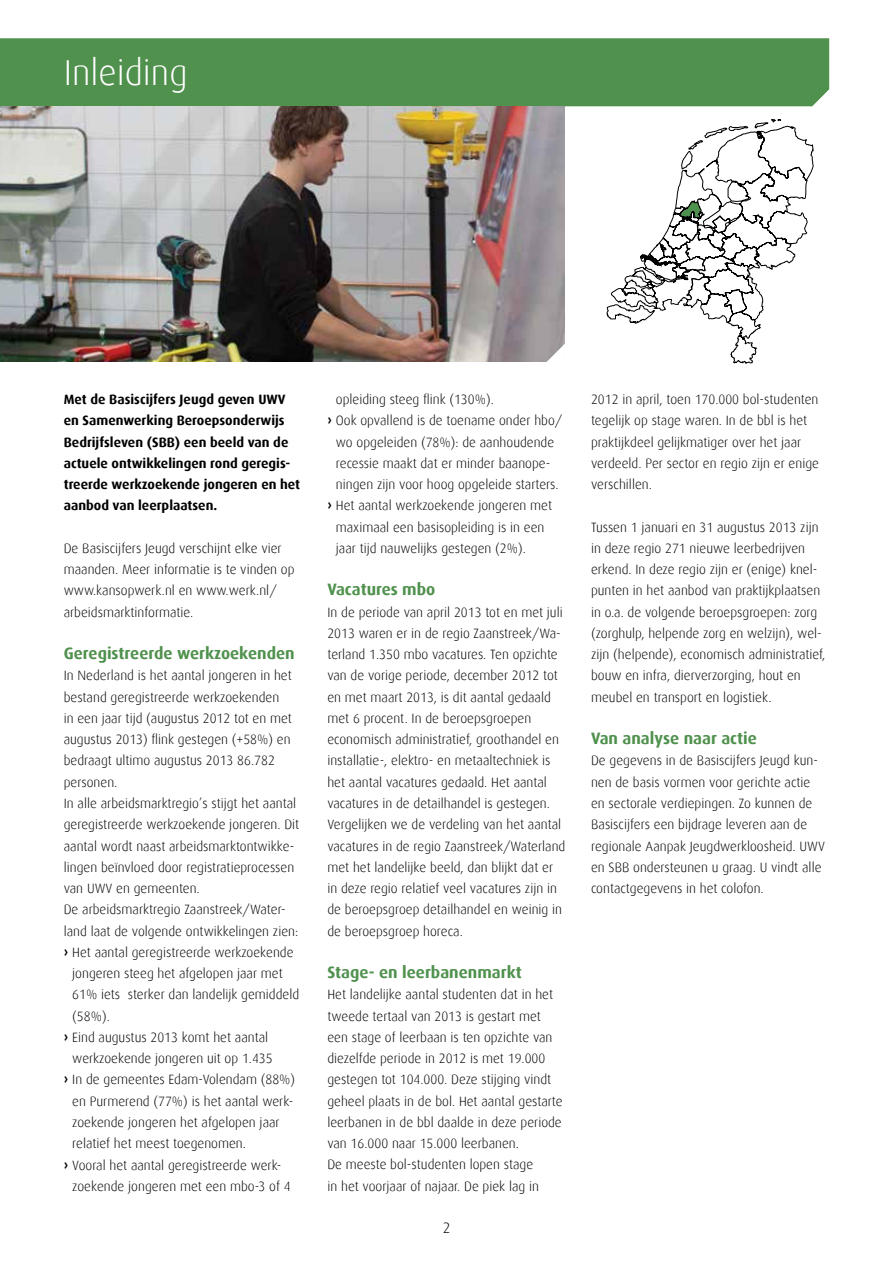
<style>
.page{position:relative;width:893px;height:1263px;background:#fff}
.page>*{position:absolute;margin:0;border:0;box-sizing:border-box;transform-origin:0 0}
.t1{font:300 36px "Dax";color:#fff}
.t2{font:700 16.5px "Dax";color:#4f914d}
.t3{font:300 15px "Dax";color:#000}
.t4{font:300 13.5px/21.3px "Dax";color:#000}
.t5{font:700 13.5px/21.3px "Dax";color:#000}
.s1{font-weight:700}
</style>
<div class="page">
<div style="left:0;top:38px;width:829px;height:68px;background:#4f914d"></div>
<img style="left:0;top:107px;width:565px;height:255px">
<svg style="left:546px;top:341px;width:19px;height:21px"></svg>
<svg style="left:607px;top:119px;width:206px;height:244px"></svg>
<h1 class="t1" style="left:64px;top:53px;width:125px">Inleiding</h1>
<p class="t5" style="left:64px;top:389px;width:238px">Met de Basiscijfers Jeugd geven UWV en Samenwerking Beroepsonderwijs Bedrijfsleven (SBB) een beeld van de actuele ontwikkelingen rond geregis&shy;treerde werkzoekende jongeren en het aanbod van leerplaatsen.</p>
<p class="t4" style="left:64px;top:538px;width:232px">De Basiscijfers Jeugd verschijnt elke vier maanden. Meer informatie is te vinden op www.kansopwerk.nl en www.werk.nl/ arbeidsmarktinformatie.</p>
<p class="t2" style="left:64px;top:644px;width:232px">Geregistreerde werkzoekenden</p>
<p class="t4" style="left:64px;top:665px;width:229px">In Nederland is het aantal jongeren in het</p>
<p class="t4" style="left:64px;top:686px;width:217px">bestand geregistreerde werkzoekenden</p>
<p class="t4" style="left:64px;top:708px;width:230px">in een jaar tijd (augustus 2012 tot en met</p>
<p class="t4" style="left:64px;top:729px;width:228px">augustus 2013) flink gestegen (+58%) en</p>
<p class="t4" style="left:64px;top:750px;width:213px">bedraagt ultimo augustus 2013 86.782</p>
<p class="t4" style="left:64px;top:771px;width:55px">personen.</p>
<p class="t4" style="left:64px;top:793px;width:234px">In alle arbeidsmarktregio’s stijgt het aantal</p>
<p class="t4" style="left:64px;top:814px;width:237px">geregistreerde werkzoekende jongeren. Dit</p>
<p class="t4" style="left:64px;top:835px;width:232px">aantal wordt naast arbeidsmarktontwikke-</p>
<p class="t4" style="left:64px;top:857px;width:232px">lingen beïnvloed door registratieprocessen</p>
<p class="t4" style="left:64px;top:878px;width:138px">van UWV en gemeenten.</p>
<p class="t4" style="left:64px;top:899px;width:223px">De arbeidsmarktregio Zaanstreek/Water-</p>
<p class="t4" style="left:64px;top:920px;width:236px">land laat de volgende ontwikkelingen zien:</p>
<p class="t4" style="left:64px;top:942px;width:231px"><span class="s1">›</span> Het aantal geregistreerde werkzoekende</p>
<p class="t4" style="left:72px;top:963px;width:212px">jongeren steeg het afgelopen jaar met</p>
<p class="t4" style="left:72px;top:984px;width:229px">61% iets sterker dan landelijk gemiddeld</p>
<p class="t4" style="left:72px;top:1005px;width:39px">(58%).</p>
<p class="t4" style="left:64px;top:1027px;width:206px"><span class="s1">›</span> Eind augustus 2013 komt het aantal</p>
<p class="t4" style="left:72px;top:1048px;width:202px">werkzoekende jongeren uit op 1.435</p>
<p class="t4" style="left:64px;top:1069px;width:233px"><span class="s1">›</span> In de gemeentes Edam-Volendam (88%)</p>
<p class="t4" style="left:72px;top:1090px;width:222px">en Purmerend (77%) is het aantal werk-</p>
<p class="t4" style="left:72px;top:1112px;width:209px">zoekende jongeren het afgelopen jaar</p>
<p class="t4" style="left:72px;top:1133px;width:175px">relatief het meest toegenomen.</p>
<p class="t4" style="left:64px;top:1154px;width:219px"><span class="s1">›</span> Vooral het aantal geregistreerde werk-</p>
<p class="t4" style="left:72px;top:1175px;width:220px">zoekende jongeren met een mbo-3 of 4</p>
<p class="t4" style="left:336px;top:389px;width:159px">opleiding steeg flink (130%).</p>
<p class="t4" style="left:327px;top:410px;width:236px"><span class="s1">›</span> Ook opvallend is de toename onder hbo/</p>
<p class="t4" style="left:336px;top:431px;width:220px">wo opgeleiden (78%): de aanhoudende</p>
<p class="t4" style="left:336px;top:453px;width:216px">recessie maakt dat er minder baanope-</p>
<p class="t4" style="left:336px;top:474px;width:224px">ningen zijn voor hoog opgeleide starters.</p>
<p class="t4" style="left:327px;top:495px;width:226px"><span class="s1">›</span> Het aantal werkzoekende jongeren met</p>
<p class="t4" style="left:336px;top:516px;width:210px">maximaal een basisopleiding is in een</p>
<p class="t4" style="left:336px;top:538px;width:192px">jaar tijd nauwelijks gestegen (2%).</p>
<p class="t2" style="left:327px;top:580px;width:109px">Vacatures mbo</p>
<p class="t4" style="left:327px;top:601px;width:239px">In de periode van april 2013 tot en met juli 2013 waren er in de regio Zaanstreek/Wa&shy;terland 1.350 mbo vacatures. Ten opzichte van de vorige periode, december 2012 tot en met maart 2013, is dit aantal gedaald met 6 procent. In de beroepsgroepen economisch administratief, groothandel en installatie-, elektro- en metaaltechniek is het aantal vacatures gedaald. Het aantal vacatures in de detailhandel is gestegen.<br>Vergelijken we de verdeling van het aantal vacatures in de regio Zaanstreek/Waterland met het landelijke beeld, dan blijkt dat er in deze regio relatief veel vacatures zijn in de beroepsgroep detailhandel en weinig in de beroepsgroep horeca.</p>
<p class="t2" style="left:327px;top:963px;width:196px">Stage- en leerbanenmarkt</p>
<p class="t4" style="left:327px;top:984px;width:237px">Het landelijke aantal studenten dat in het tweede tertaal van 2013 is gestart met een stage of leerbaan is ten opzichte van diezelfde periode in 2012 is met 19.000 gestegen tot 104.000. Deze stijging vindt geheel plaats in de bol. Het aantal gestarte leerbanen in de bbl daalde in deze periode van 16.000 naar 15.000 leerbanen.<br>De meeste bol-studenten lopen stage<br>in het voorjaar of najaar. De piek lag in</p>
<p class="t3" style="left:443px;top:1220px;width:9px">2</p>
<p class="t4" style="left:591px;top:389px;width:229px">2012 in april, toen 170.000 bol-studenten tegelijk op stage waren. In de bbl is het praktijkdeel gelijkmatiger over het jaar verdeeld. Per sector en regio zijn er enige verschillen.</p>
<p class="t4" style="left:591px;top:516px;width:236px">Tussen 1 januari en 31 augustus 2013 zijn in deze regio 271 nieuwe leerbedrijven erkend. In deze regio zijn er (enige) knel&shy;punten in het aanbod van praktijkplaatsen in o.a. de volgende beroepsgroepen: zorg (zorghulp, helpende zorg en welzijn), wel&shy;zijn (helpende), economisch administratief, bouw en infra, dierverzorging, hout en meubel en transport en logistiek.</p>
<p class="t2" style="left:591px;top:729px;width:167px">Van analyse naar actie</p>
<p class="t4" style="left:591px;top:750px;width:235px">De gegevens in de Basiscijfers Jeugd kun&shy;nen de basis vormen voor gerichte actie en sectorale verdiepingen. Zo kunnen de Basiscijfers een bijdrage leveren aan de regionale Aanpak Jeugdwerkloosheid. UWV en SBB ondersteunen u graag. U vindt alle contactgegevens in het colofon.</p>
</div>
